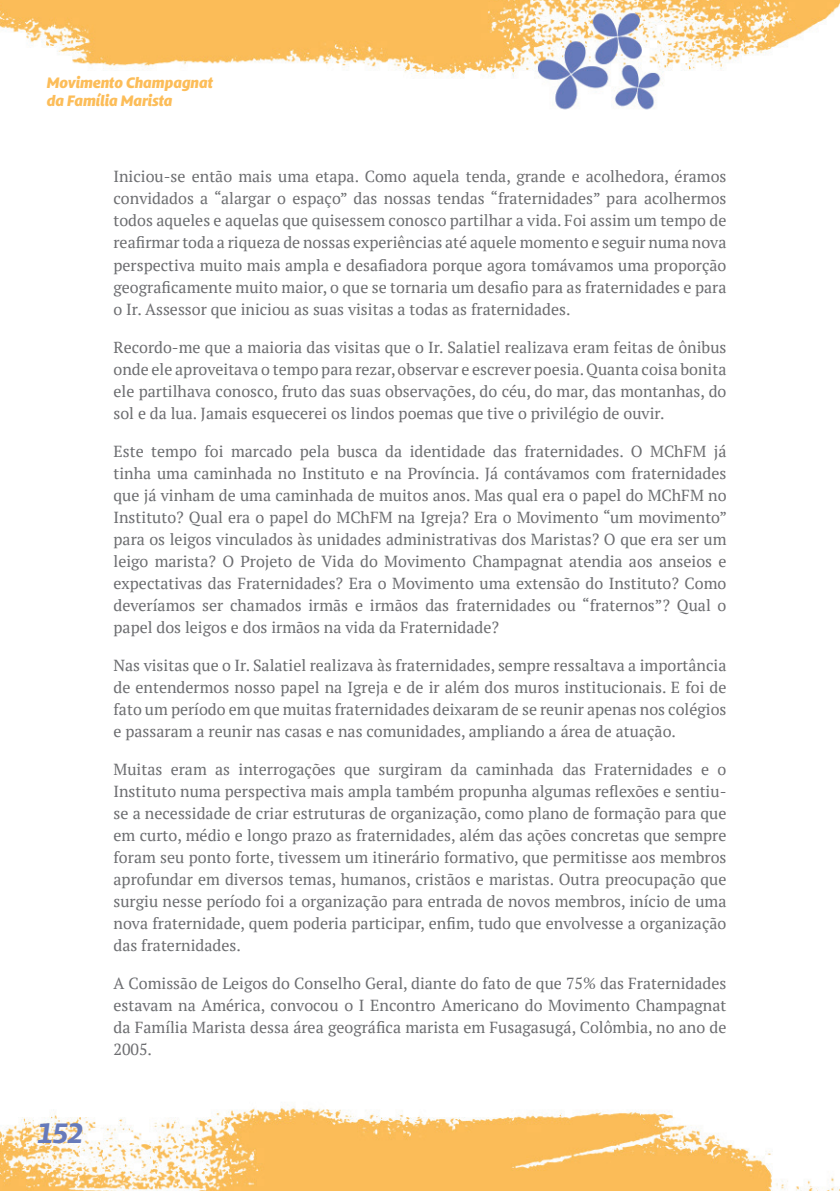
<style>
.page{position:relative;width:840px;height:1191px;background:#fff}
.page>*{position:absolute;margin:0;border:0;box-sizing:border-box;transform-origin:0 0}
.t1{font:italic 700 26px "d T Bommer Sans";color:#667abb}
.recuo1{font:16px/22px "PT Serif";color:#6c6d70;text-align:justify}
.t2{font:italic 800 14px/18px "d T Bommer Sans";color:#fcbd59}
</style>
<div class="page">
<img style="left:0;top:0;width:839px;height:1191px">
<p class="t2" style="left:47px;top:73px;width:167px">Movimento Champagnat da Família Marista</p>
<h1 class="t1" style="left:38px;top:1113px;width:46px">152</h1>
<p class="recuo1" style="left:113px;top:166px;width:614px">Iniciou-se então mais uma etapa. Como aquela tenda, grande e acolhedora, éramos convidados a “alargar o espaço” das nossas tendas “fraternidades” para acolhermos todos aqueles e aquelas que quisessem conosco partilhar a vida. Foi assim um tempo de reafirmar toda a riqueza de nossas experiências até aquele momento e seguir numa nova perspectiva muito mais ampla e desafiadora porque agora tomávamos uma proporção geograficamente muito maior, o que se tornaria um desafio para as fraternidades e para o Ir. Assessor que iniciou as suas visitas a todas as fraternidades.</p>
<p class="recuo1" style="left:113px;top:336px;width:614px">Recordo-me que a maioria das visitas que o Ir. Salatiel realizava eram feitas de ônibus onde ele aproveitava o tempo para rezar, observar e escrever poesia. Quanta coisa bonita ele partilhava conosco, fruto das suas observações, do céu, do mar, das montanhas, do sol e da lua. Jamais esquecerei os lindos poemas que tive o privilégio de ouvir.</p>
<p class="recuo1" style="left:113px;top:440px;width:614px">Este tempo foi marcado pela busca da identidade das fraternidades. O MChFM já tinha uma caminhada no Instituto e na Província. Já contávamos com fraternidades que já vinham de uma caminhada de muitos anos. Mas qual era o papel do MChFM no Instituto? Qual era o papel do MChFM na Igreja? Era o Movimento “um movimento” para os leigos vinculados às unidades administrativas dos Maristas? O que era ser um leigo marista? O Projeto de Vida do Movimento Champagnat atendia aos anseios e expectativas das Fraternidades? Era o Movimento uma extensão do Instituto? Como deveríamos ser chamados irmãs e irmãos das fraternidades ou “fraternos”? Qual o papel dos leigos e dos irmãos na vida da Fraternidade?</p>
<p class="recuo1" style="left:113px;top:654px;width:614px">Nas visitas que o Ir. Salatiel realizava às fraternidades, sempre ressaltava a importância de entendermos nosso papel na Igreja e de ir além dos muros institucionais. E foi de fato um período em que muitas fraternidades deixaram de se reunir apenas nos colégios e passaram a reunir nas casas e nas comunidades, ampliando a área de atuação.</p>
<p class="recuo1" style="left:113px;top:758px;width:614px">Muitas eram as interrogações que surgiram da caminhada das Fraternidades e o Instituto numa perspectiva mais ampla também propunha algumas reflexões e sentiu&shy;se a necessidade de criar estruturas de organização, como plano de formação para que em curto, médio e longo prazo as fraternidades, além das ações concretas que sempre foram seu ponto forte, tivessem um itinerário formativo, que permitisse aos membros aprofundar em diversos temas, humanos, cristãos e maristas. Outra preocupação que surgiu nesse período foi a organização para entrada de novos membros, início de uma nova fraternidade, quem poderia participar, enfim, tudo que envolvesse a organização das fraternidades.</p>
<p class="recuo1" style="left:113px;top:972px;width:614px">A Comissão de Leigos do Conselho Geral, diante do fato de que 75% das Fraternidades estavam na América, convocou o I Encontro Americano do Movimento Champagnat da Família Marista dessa área geográfica marista em Fusagasugá, Colômbia, no ano de 2005.</p>
</div>
